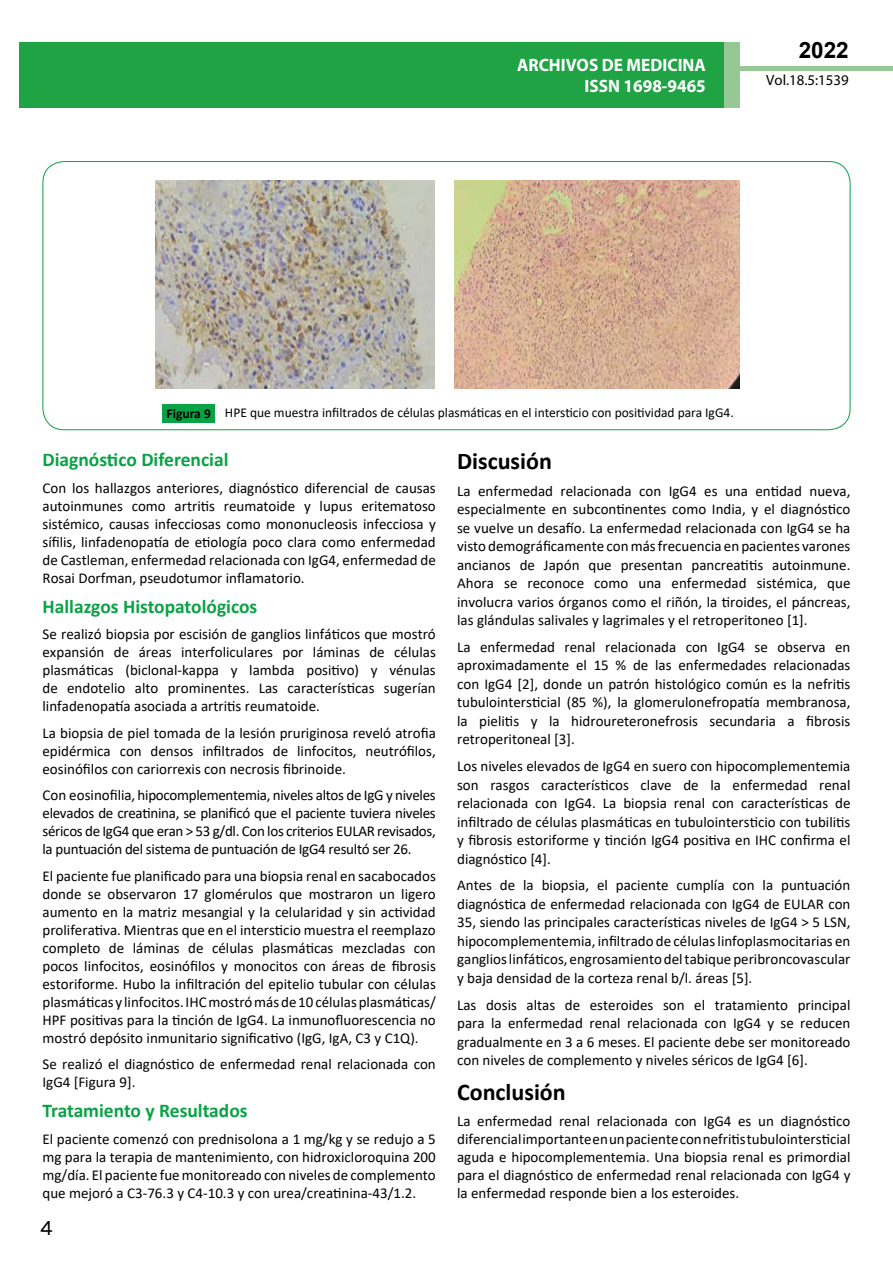
<style>
.page{position:relative;width:893px;height:1263px;background:#fff}
.page>*{position:absolute;margin:0;border:0;box-sizing:border-box;transform-origin:0 0}
.t1{font:25.5px "Tunga";color:#000}
.t2{font:700 24px "Calibri";color:#000}
.t3{font:700 22.5px "Arial";color:#000}
.t4{font:700 19.5px "Calibri";color:#09a245}
.t5{font:700 18px/21.6px "Myriad Pro";color:#fff;text-align:right;scale:.96 1}
.t6{font:15px/18px "Calibri";color:#000;text-align:justify}
.t7{font:14.85px "Myriad Pro";color:#000}
.t8{font:13.5px "Calibri";color:#000}
.s1{font-weight:700}
</style>
<div class="page">
<div style="left:722px;top:66px;width:171px;height:5px;background:#96c996"></div>
<div style="left:19px;top:42px;width:706px;height:66px;background:#1fa345"></div>
<div style="left:725px;top:42px;width:15px;height:66px;background:#96c896"></div>
<div style="left:162px;top:404px;width:53px;height:19px;background:#09a245"></div>
<img style="left:156px;top:181px;width:279px;height:208px">
<img style="left:454px;top:181px;width:286px;height:208px">
<p class="t5" style="left:517px;top:53px;width:198px">ARCHIVOS DE MEDICINA<br>ISSN 1698-9465</p>
<h3 class="t3" style="left:799px;top:35px;width:52px">2022</h3>
<p class="t7" style="left:766px;top:71px;width:84px">Vol.18.5:1539</p>
<p class="t8" style="left:167px;top:403px;width:569px"><span class="s1">Figura 9</span> HPE que muestra infiltrados de células plasmáticas en el intersticio con positividad para IgG4.</p>
<h3 class="t4" style="left:43px;top:446px;width:187px">Diagnóstico Diferencial</h3>
<p class="t6" style="left:43px;top:478px;width:395px">Con los hallazgos anteriores, diagnóstico diferencial de causas autoinmunes como artritis reumatoide y lupus eritematoso sistémico, causas infecciosas como mononucleosis infecciosa y sífilis, linfadenopatía de etiología poco clara como enfermedad de Castleman, enfermedad relacionada con IgG4, enfermedad de Rosai Dorfman, pseudotumor inflamatorio.</p>
<h3 class="t4" style="left:43px;top:592px;width:216px">Hallazgos Histopatológicos</h3>
<p class="t6" style="left:43px;top:625px;width:395px">Se realizó biopsia por escisión de ganglios linfáticos que mostró expansión de áreas interfoliculares por láminas de células plasmáticas (biclonal-kappa y lambda positivo) y vénulas de endotelio alto prominentes. Las características sugerían linfadenopatía asociada a artritis reumatoide.</p>
<p class="t6" style="left:43px;top:723px;width:395px">La biopsia de piel tomada de la lesión pruriginosa reveló atrofia epidérmica con densos infiltrados de linfocitos, neutrófilos, eosinófilos con cariorrexis con necrosis fibrinoide.</p>
<p class="t6" style="left:43px;top:786px;width:395px">Con eosinofilia, hipocomplementemia, niveles altos de IgG y niveles elevados de creatinina, se planificó que el paciente tuviera niveles séricos de IgG4 que eran &gt; 53 g/dl. Con los criterios EULAR revisados, la puntuación del sistema de puntuación de IgG4 resultó ser 26.</p>
<p class="t6" style="left:43px;top:866px;width:395px">El paciente fue planificado para una biopsia renal en sacabocados donde se observaron 17 glomérulos que mostraron un ligero aumento en la matriz mesangial y la celularidad y sin actividad proliferativa. Mientras que en el intersticio muestra el reemplazo completo de láminas de células plasmáticas mezcladas con pocos linfocitos, eosinófilos y monocitos con áreas de fibrosis estoriforme. Hubo la infiltración del epitelio tubular con células plasmáticas y linfocitos. IHC mostró más de 10 células plasmáticas/ HPF positivas para la tinción de IgG4. La inmunofluorescencia no mostró depósito inmunitario significativo (IgG, IgA, C3 y C1Q).</p>
<p class="t6" style="left:43px;top:1055px;width:395px">Se realizó el diagnóstico de enfermedad renal relacionada con<br>IgG4 [Figura 9].</p>
<h3 class="t4" style="left:43px;top:1097px;width:207px">Tratamiento y Resultados</h3>
<p class="t6" style="left:43px;top:1129px;width:395px">El paciente comenzó con prednisolona a 1 mg/kg y se redujo a 5 mg para la terapia de mantenimiento, con hidroxicloroquina 200 mg/día. El paciente fue monitoreado con niveles de complemento que mejoró a C3-76.3 y C4-10.3 y con urea/creatinina-43/1.2.</p>
<h1 class="t1" style="left:40px;top:1211px;width:15px">4</h1>
<h2 class="t2" style="left:457px;top:444px;width:96px">Discusión</h2>
<p class="t6" style="left:457px;top:481px;width:395px;line-height:18.5px">La enfermedad relacionada con IgG4 es una entidad nueva, especialmente en subcontinentes como India, y el diagnóstico se vuelve un desafío. La enfermedad relacionada con IgG4 se ha visto demográficamente con más frecuencia en pacientes varones ancianos de Japón que presentan pancreatitis autoinmune.<br>Ahora se reconoce como una enfermedad sistémica, que involucra varios órganos como el riñón, la tiroides, el páncreas, las glándulas salivales y lagrimales y el retroperitoneo [1].</p>
<p class="t6" style="left:457px;top:637px;width:395px;line-height:18.5px">La enfermedad renal relacionada con IgG4 se observa en aproximadamente el 15 % de las enfermedades relacionadas con IgG4 [2], donde un patrón histológico común es la nefritis tubulointersticial (85 %), la glomerulonefropatía membranosa, la pielitis y la hidroureteronefrosis secundaria a fibrosis retroperitoneal [3].</p>
<p class="t6" style="left:457px;top:757px;width:395px;line-height:18.5px">Los niveles elevados de IgG4 en suero con hipocomplementemia son rasgos característicos clave de la enfermedad renal relacionada con IgG4. La biopsia renal con características de infiltrado de células plasmáticas en tubulointersticio con tubilitis y fibrosis estoriforme y tinción IgG4 positiva en IHC confirma el diagnóstico [4].</p>
<p class="t6" style="left:457px;top:876px;width:395px;line-height:18.5px">Antes de la biopsia, el paciente cumplía con la puntuación diagnóstica de enfermedad relacionada con IgG4 de EULAR con 35, siendo las principales características niveles de IgG4 &gt; 5 LSN, hipocomplementemia, infiltrado de células linfoplasmocitarias en ganglios linfáticos, engrosamiento del tabique peribroncovascular y baja densidad de la corteza renal b/l. áreas [5].</p>
<p class="t6" style="left:457px;top:995px;width:395px;line-height:18.5px">Las dosis altas de esteroides son el tratamiento principal para la enfermedad renal relacionada con IgG4 y se reducen gradualmente en 3 a 6 meses. El paciente debe ser monitoreado con niveles de complemento y niveles séricos de IgG4 [6].</p>
<h2 class="t2" style="left:457px;top:1075px;width:110px">Conclusión</h2>
<p class="t6" style="left:457px;top:1112px;width:395px">La enfermedad renal relacionada con IgG4 es un diagnóstico diferencial importante en un paciente con nefritis tubulointersticial aguda e hipocomplementemia. Una biopsia renal es primordial para el diagnóstico de enfermedad renal relacionada con IgG4 y la enfermedad responde bien a los esteroides.</p>
</div>
